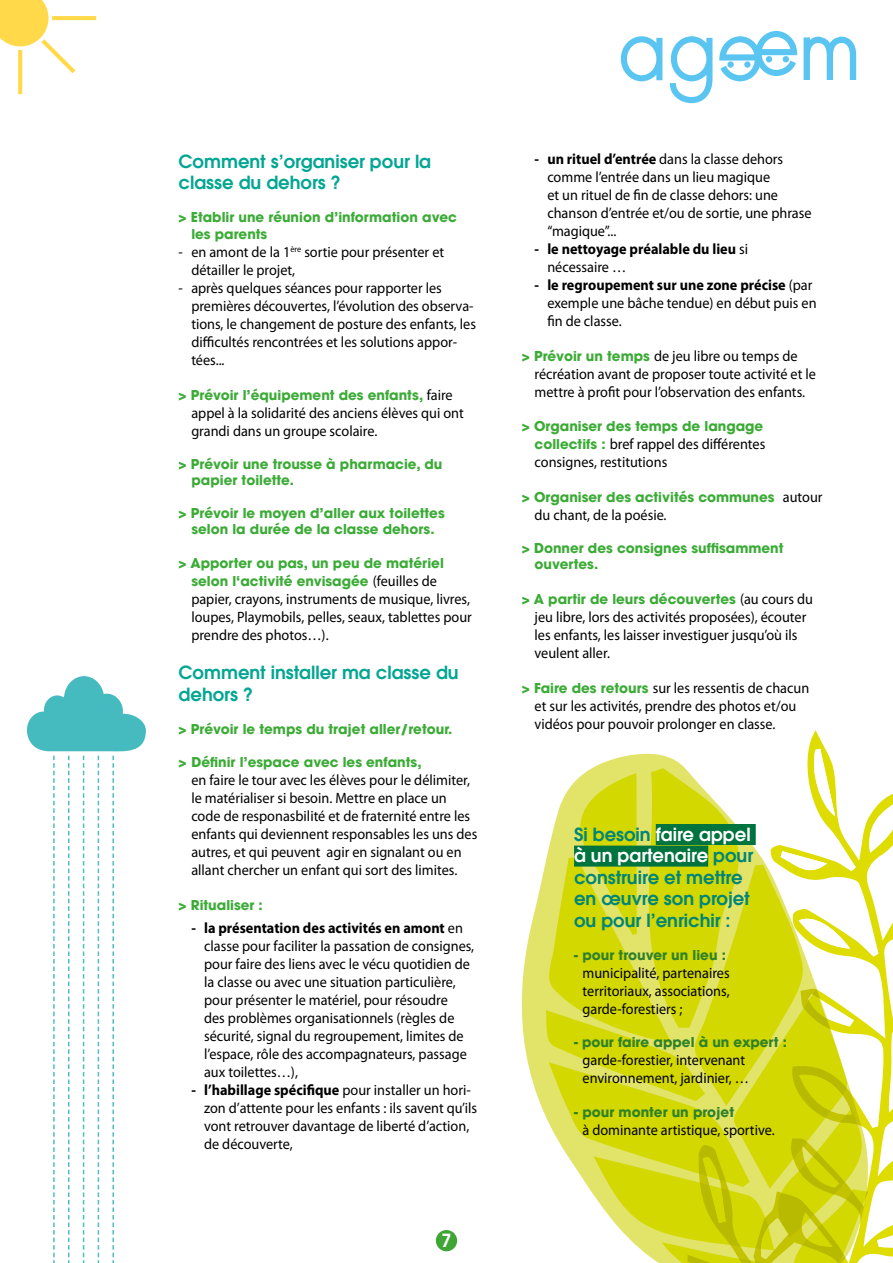
<style>
.page{position:relative;width:893px;height:1263px;background:#fff}
.page>*{position:absolute;margin:0;border:0;box-sizing:border-box;transform-origin:0 0}
.t1{font:600 18px/21.6px "Avant Garde";color:#008579}
.t2{font:600 18px/21.6px "Avant Garde";color:#02a693}
.t3{font:600 18px "Avant Garde";color:#fff}
.t4{font:15px/18px "Myriad Pro";color:#000;scale:.95 1}
.t5{font:700 15px/18px "Myriad Pro";color:#000;scale:.95 1}
.t6{font:700 13.5px/16.2px "Avant Garde";color:#3bab36}
.t7{font:700 13.5px "Avant Garde";color:#2f8129}
.s1{font-family:"Myriad Pro";font-weight:400;font-size:15px;color:#000}
.s2{font-weight:700}
.s3{font-weight:400}
.s4{font-family:"Avant Garde";font-weight:700;font-size:13.5px;color:#3bab36}
.s5{color:#fff}
</style>
<div class="page">
<svg style="left:521px;top:875px;width:22px;height:235px;fill:#e2e369"></svg>
<svg style="left:543px;top:749px;width:350px;height:514px"></svg>
<svg style="left:0;top:0;width:97px;height:95px"></svg>
<svg style="left:804px;top:37px;width:52px;height:43px"></svg>
<svg style="left:621px;top:36px;width:41px;height:45px"></svg>
<svg style="left:670px;top:36px;width:42px;height:67px"></svg>
<svg style="left:719px;top:31px;width:78px;height:50px"></svg>
<div style="left:656px;top:824px;width:100px;height:21px;background:#00743e"></div>
<div style="left:574px;top:845px;width:134px;height:21px;background:#00743e"></div>
<svg style="left:27px;top:676px;width:119px;height:587px"></svg>
<div style="left:436px;top:1230px;width:21px;height:21px;background:#3fa535;border-radius:50%"></div>
<p class="t2" style="left:179px;top:150px;width:254px">Comment s’organiser pour la classe du dehors ?</p>
<p class="t6" style="left:191px;top:209px;width:267px;text-indent:-13px">&gt; Etablir une réunion d’information avec les parents</p>
<p class="t4" style="left:191px;top:242px;width:268px;text-indent:-13px">- en amont de la 1<sup>ère</sup> sortie pour présenter et détailler le projet,</p>
<p class="t4" style="left:191px;top:278px;width:301px;text-indent:-13px">- après quelques séances pour rapporter les premières découvertes, l’évolution des observa&shy;tions, le changement de posture des enfants, les difficultés rencontrées et les solutions appor&shy;tées...</p>
<p class="t6" style="left:179px;top:386px;width:276px">&gt; Prévoir l’équipement des enfants, <span class="s1">faire</span></p>
<p class="t4" style="left:191px;top:403px;width:288px">appel à la solidarité des anciens élèves qui ont grandi dans un groupe scolaire.</p>
<p class="t6" style="left:191px;top:456px;width:252px;text-indent:-13px">&gt; Prévoir une trousse à pharmacie, du papier toilette.</p>
<p class="t6" style="left:179px;top:505px;width:268px;text-align:center">&gt; Prévoir le moyen d’aller aux toilettes selon la durée de la classe dehors.</p>
<p class="t6" style="left:179px;top:554px;width:267px;line-height:18px;text-align:center">&gt; Apporter ou pas, un peu de matériel selon l‘activité envisagée <span class="s1">(feuilles de</span></p>
<p class="t4" style="left:191px;top:589px;width:297px">papier, crayons, instruments de musique, livres, loupes, Playmobils, pelles, seaux, tablettes pour prendre des photos…).</p>
<p class="t2" style="left:179px;top:661px;width:282px">Comment installer ma classe du dehors ?</p>
<p class="t6" style="left:179px;top:721px;width:275px">&gt; Prévoir le temps du trajet aller/retour.</p>
<p class="t6" style="left:179px;top:754px;width:245px">&gt; Définir l’espace avec les enfants,</p>
<p class="t4" style="left:191px;top:771px;width:302px">en faire le tour avec les élèves pour le délimiter, le matérialiser si besoin. Mettre en place un code de responasbilité et de fraternité entre les enfants qui deviennent responsables les uns des autres, et qui peuvent agir en signalant ou en allant chercher un enfant qui sort des limites.</p>
<p class="t6" style="left:179px;top:897px;width:86px">&gt; Ritualiser :</p>
<p class="t4" style="left:204px;top:918px;width:286px;text-indent:-13px"><span class="s2">- la présentation des activités en amont</span> en classe pour faciliter la passation de consignes, pour faire des liens avec le vécu quotidien de la classe ou avec une situation particulière, pour présenter le matériel, pour résoudre<br>des problèmes organisationnels (règles de sécurité, signal du regroupement, limites de l’espace, rôle des accompagnateurs, passage aux toilettes…),</p>
<p class="t4" style="left:204px;top:1080px;width:289px;text-indent:-13px"><span class="s2">- l’habillage spécifique</span> pour installer un hori&shy;zon d’attente pour les enfants : ils savent qu’ils vont retrouver davantage de liberté d’action, de découverte,</p>
<p class="t3" style="left:441px;top:1228px;width:12px">7</p>
<p class="t4" style="left:547px;top:150px;width:280px;text-indent:-13px"><span class="s2">- un rituel d’entrée</span> dans la classe dehors comme l’entrée dans un lieu magique<br>et un rituel de fin de classe dehors: une chanson d’entrée et/ou de sortie, une phrase “magique”...</p>
<p class="t5" style="left:547px;top:240px;width:213px;text-indent:-13px">- le nettoyage préalable du lieu <span class="s3">si nécessaire …</span></p>
<p class="t4" style="left:547px;top:276px;width:285px;text-indent:-13px"><span class="s2">- le regroupement sur une zone précise</span> (par exemple une bâche tendue) en début puis en fin de classe.</p>
<p class="t4" style="left:535px;top:347px;width:298px;text-indent:-13px"><span class="s4">&gt; Prévoir un temps</span> de jeu libre ou temps de récréation avant de proposer toute activité et le mettre à profit pour l’observation des enfants.</p>
<p class="t6" style="left:522px;top:417px;width:243px">&gt; Organiser des temps de langage</p>
<p class="t4" style="left:535px;top:434px;width:244px"><span class="s4">collectifs :</span> bref rappel des différentes consignes, restitutions</p>
<p class="t6" style="left:522px;top:488px;width:302px">&gt; Organiser des activités communes <span class="s1">autour</span></p>
<p class="t4" style="left:535px;top:505px;width:140px">du chant, de la poésie.</p>
<p class="t6" style="left:535px;top:540px;width:250px;text-indent:-13px">&gt; Donner des consignes suffisamment ouvertes.</p>
<p class="t6" style="left:522px;top:591px;width:293px">&gt; A partir de leurs découvertes <span class="s1">(au cours du</span></p>
<p class="t4" style="left:535px;top:608px;width:288px">jeu libre, lors des activités proposées), écouter les enfants, les laisser investiguer jusqu’où ils veulent aller.</p>
<p class="t4" style="left:535px;top:679px;width:291px;text-indent:-13px"><span class="s4">&gt; Faire des retours</span> sur les ressentis de chacun et sur les activités, prendre des photos et/ou vidéos pour pouvoir prolonger en classe.</p>
<p class="t1" style="left:574px;top:823px;width:181px">Si besoin <span class="s5">faire appel à un partenaire</span> pour construire et mettre en œuvre son projet ou pour l’enrichir :</p>
<p class="t7" style="left:574px;top:946px;width:153px">- pour trouver un lieu :</p>
<p class="t4" style="left:583px;top:964px;width:156px;text-align:justify">municipalité, partenaires territoriaux, associations, garde-forestiers ;</p>
<p class="t7" style="left:574px;top:1033px;width:214px">- pour faire appel à un expert :</p>
<p class="t4" style="left:583px;top:1051px;width:177px">garde-forestier, intervenant environnement, jardinier, …</p>
<p class="t7" style="left:574px;top:1103px;width:162px">- pour monter un projet</p>
<p class="t4" style="left:583px;top:1120px;width:204px">à dominante artistique, sportive.</p>
</div>
